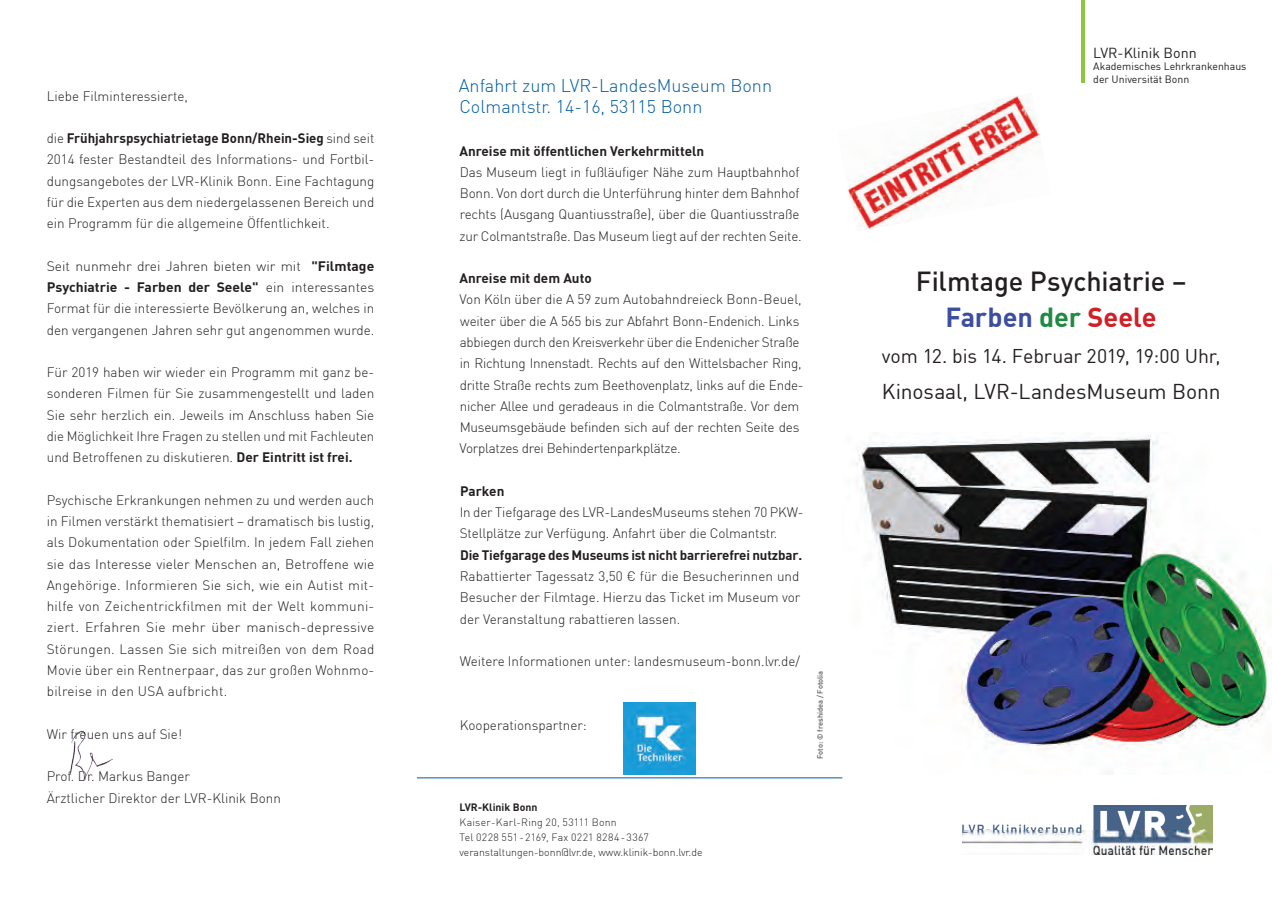
<style>
.page{position:relative;width:1272px;height:902px;background:#fff}
.page>*{position:absolute;margin:0;border:0;box-sizing:border-box;transform-origin:0 0}
.t1{font:500 27px/36px "DIN";letter-spacing:-.005em;color:#231f20;text-align:center}
.t2{font:21px "DIN";letter-spacing:-.005em;color:#231f20}
.t3{font:19.5px "DIN";letter-spacing:-.005em;color:#231f20}
.t4{font:300 18px/21.3px "DIN";color:#015ca3}
.t5{font:14.25px "DIN";color:#231f20}
.t6{font:300 13.5px/21.3px "DIN";letter-spacing:-.01em;color:#231f20;text-align:justify}
.t7{font:700 13.5px "DIN";letter-spacing:-.01em;color:#231f20}
.t8{font:300 10.5px/14.9px "DIN";color:#231f20}
.t9{font:10.5px/12.6px "DIN";color:#231f20}
.t10{font:700 10.5px "DIN";color:#231f20}
.t11{font:500 7.5px "DIN";color:#57585a}
.s1{font-weight:700}
.s2{font-weight:700;color:#3d4ea1}
.s3{font-weight:700;color:#208a42}
.s4{font-weight:700;color:#d02026}
</style>
<div class="page">
<img style="left:962px;top:805px;width:250px;height:49px">
<hr style="left:417px;top:777px;width:425px;height:1px;background:#015ca3">
<hr style="left:1081px;top:0;width:3px;height:83px;background:#8bc63e">
<img style="left:69px;top:730px;width:43px;height:49px">
<img style="left:623px;top:702px;width:72px;height:72px">
<img style="left:856px;top:435px;width:414px;height:315px">
<img style="left:848px;top:95px;width:193px;height:135px">
<p class="t6" style="left:47px;top:85px;width:143px">Liebe Filminteressierte,</p>
<p class="t6" style="left:47px;top:127px;width:329px">die <span class="s1">Frühjahrspsychiatrietage Bonn/Rhein-Sieg</span> sind seit 2014 fester Bestandteil des Informations- und Fortbil&shy;dungsangebotes der LVR-Klinik Bonn. Eine Fachtagung für die Experten aus dem niedergelassenen Bereich und ein Programm für die allgemeine Öffentlichkeit.</p>
<p class="t6" style="left:47px;top:255px;width:329px">Seit nunmehr drei Jahren bieten wir mit <span class="s1">"Filmtage Psychiatrie - Farben der Seele"</span> ein interessantes Format für die interessierte Bevölkerung an, welches in den vergangenen Jahren sehr gut angenommen wurde.</p>
<p class="t6" style="left:47px;top:361px;width:329px">Für 2019 haben wir wieder ein Programm mit ganz be&shy;sonderen Filmen für Sie zusammengestellt und laden Sie sehr herzlich ein. Jeweils im Anschluss haben Sie die Möglichkeit Ihre Fragen zu stellen und mit Fachleuten und Betroffenen zu diskutieren. <span class="s1">Der Eintritt ist frei.</span></p>
<p class="t6" style="left:47px;top:489px;width:329px">Psychische Erkrankungen nehmen zu und werden auch in Filmen verstärkt thematisiert – dramatisch bis lustig, als Dokumentation oder Spielfilm. In jedem Fall ziehen sie das Interesse vieler Menschen an, Betroffene wie Angehörige. Informieren Sie sich, wie ein Autist mit&shy;hilfe von Zeichentrickfilmen mit der Welt kommuni&shy;ziert. Erfahren Sie mehr über manisch-depressive Störungen. Lassen Sie sich mitreißen von dem Road Movie über ein Rentnerpaar, das zur großen Wohnmo&shy;bilreise in den USA aufbricht.</p>
<p class="t6" style="left:47px;top:723px;width:137px">Wir freuen uns auf Sie!</p>
<p class="t6" style="left:47px;top:765px;width:236px">Prof. Dr. Markus Banger<br>Ärztlicher Direktor der LVR-Klinik Bonn</p>
<h3 class="t4" style="left:459px;top:74px;width:315px">Anfahrt zum LVR-LandesMuseum Bonn<br>Colmantstr. 14-16, 53115 Bonn</h3>
<p class="t7" style="left:459px;top:142px;width:246px">Anreise mit öffentlichen Verkehrmitteln</p>
<p class="t6" style="left:459px;top:161px;width:344px;text-align:left">Das Museum liegt in fußläufiger Nähe zum Hauptbahnhof Bonn. Von dort durch die Unterführung hinter dem Bahnhof rechts (Ausgang Quantiusstraße), über die Quantiusstraße zur Colmantstraße. Das Museum liegt auf der rechten Seite.</p>
<p class="t7" style="left:459px;top:269px;width:134px">Anreise mit dem Auto</p>
<p class="t6" style="left:459px;top:289px;width:345px;text-align:left">Von Köln über die A 59 zum Autobahndreieck Bonn-Beuel, weiter über die A 565 bis zur Abfahrt Bonn-Endenich. Links abbiegen durch den Kreisverkehr über die Endenicher Straße in Richtung Innenstadt. Rechts auf den Wittelsbacher Ring, dritte Straße rechts zum Beethovenplatz, links auf die Ende&shy;nicher Allee und geradeaus in die Colmantstraße. Vor dem Museumsgebäude befinden sich auf der rechten Seite des Vorplatzes drei Behindertenparkplätze.</p>
<p class="t7" style="left:460px;top:482px;width:46px">Parken</p>
<p class="t6" style="left:459px;top:501px;width:345px">In der Tiefgarage des LVR-LandesMuseums stehen 70 PKW-<br>Stellplätze zur Verfügung. Anfahrt über die Colmantstr.</p>
<p class="t7" style="left:460px;top:546px;width:343px">Die Tiefgarage des Museums ist nicht barrierefrei nutzbar.</p>
<p class="t6" style="left:459px;top:565px;width:342px">Rabattierter Tagessatz 3,50 € für die Besucherinnen und Besucher der Filmtage. Hierzu das Ticket im Museum vor der Veranstaltung rabattieren lassen.</p>
<p class="t6" style="left:460px;top:650px;width:342px">Weitere Informationen unter: landesmuseum-bonn.lvr.de/</p>
<p class="t6" style="left:460px;top:714px;width:129px">Kooperationspartner:</p>
<p class="t11" style="left:815px;top:758px;width:90px;rotate:-90deg">Foto: © freshidea / Fotolia</p>
<p class="t10" style="left:459px;top:800px;width:79px">LVR-Klinik Bonn</p>
<p class="t8" style="left:459px;top:814px;width:244px">Kaiser-Karl-Ring 20, 53111 Bonn<br>Tel 0228 551-2169, Fax 0221 8284-3367 veranstaltungen-bonn@lvr.de, www.klinik-bonn.lvr.de</p>
<p class="t5" style="left:1093px;top:44px;width:105px">LVR-Klinik Bonn</p>
<p class="t9" style="left:1093px;top:60px;width:155px">Akademisches Lehrkrankenhaus der Universität Bonn</p>
<h1 class="t1" style="left:915px;top:262px;width:272px">Filmtage Psychiatrie –<br><span class="s2">Farben</span> <span class="s3">der</span> <span class="s4">Seele</span></h1>
<h3 class="t3" style="left:881px;top:344px;width:340px">vom 12. bis 14. Februar 2019, 19:00 Uhr,</h3>
<h2 class="t2" style="left:881px;top:378px;width:340px">Kinosaal, LVR-LandesMuseum Bonn</h2>
</div>
